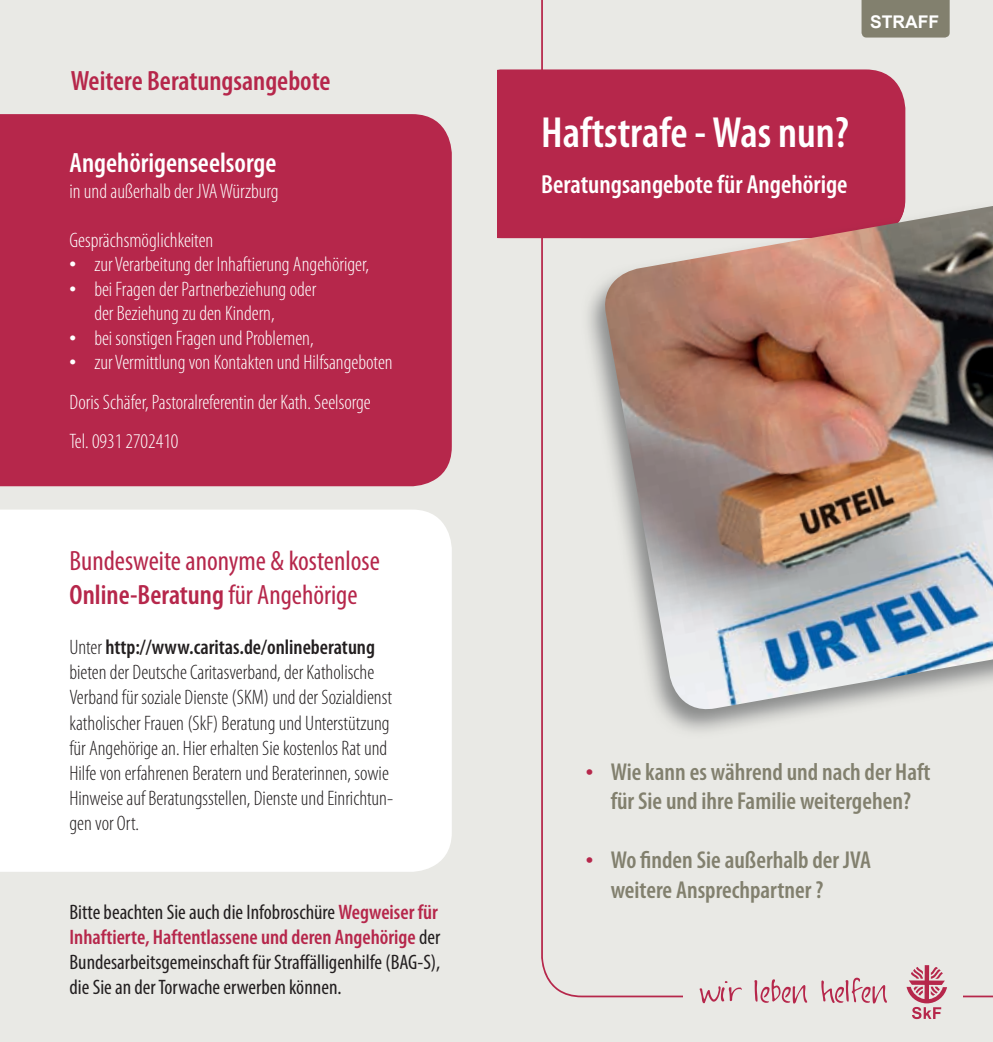
<style>
.page{position:relative;width:993px;height:1042px;background:#fff}
.page>*{position:absolute;margin:0;border:0;box-sizing:border-box;transform-origin:0 0}
.t1{font:600 condensed 43.75px "Myriad Pro";color:#fff}
.t2{font:condensed 28px/33.6px "Myriad Pro";color:#b6274b}
.t3{font:600 condensed 28px "Myriad Pro";color:#b6274b}
.t4{font:600 condensed 28px "Myriad Pro";color:#fff}
.t5{font:600 condensed 26.25px "Myriad Pro";color:#fff}
.t6{font:600 condensed 24.5px/29.4px "Myriad Pro";color:#82806e;text-align:center}
.t7{font:300 condensed 21px/25.2px "Myriad Pro";color:#231f20}
.t8{font:300 condensed 21px/39.4px "Myriad Pro";color:#fff}
.t9{font:condensed 21px/25.2px "Myriad Pro";color:#231f20;text-align:justify}
.t10{font:700 17.5px "Arial";color:#fff}
.s1{font-size:28px}
.s2{font-weight:600}
.s3{font-weight:600;color:#b6274b}
.s4{font-weight:300;font-size:31.5px;color:#b6274b}
</style>
<div class="page">
<div style="left:0;top:0;width:992px;height:1042px;background:#e9e9e5"></div>
<svg style="left:541px;top:0;width:451px;height:997px"></svg>
<div style="left:683px;top:963px;width:279px;height:50px;background:#e9e9e5"></div>
<svg style="left:906px;top:965px;width:40px;height:54px"></svg>
<svg style="left:699px;top:981px;width:42px;height:22px"></svg>
<svg style="left:754px;top:979px;width:53px;height:24px"></svg>
<svg style="left:821px;top:977px;width:65px;height:26px"></svg>
<div style="left:461px;top:69px;width:444px;height:169px;background:#b6274b;border-radius:40px"></div>
<div style="left:861px;top:0;width:88px;height:38px;background:#82806e"></div>
<div style="left:459px;top:56px;width:37px;height:184px;background:#e9e9e5"></div>
<img style="left:581px;top:202px;width:411px;height:536px">
<img style="left:581px;top:202px;width:323px;height:36px">
<img style="left:599px;top:206px;width:393px;height:509px">
<div style="left:0;top:114px;width:451px;height:372px;background:#b6274b"></div>
<div style="left:0;top:510px;width:451px;height:362px;background:#fff"></div>
<h2 class="t3" style="left:71px;top:64px;width:261px">Weitere Beratungsangebote</h2>
<h2 class="t4" style="left:69px;top:146px;width:208px">Angehörigenseelsorge</h2>
<p class="t8" style="left:69px;top:171px;width:210px">in und außerhalb der JVA Würzburg</p>
<p class="t8" style="left:69px;top:220px;width:145px">Gesprächsmöglichkeiten</p>
<p class="t8" style="left:69px;top:245px;width:301px"><span class="s1">•</span> zur Verarbeitung der Inhaftierung Angehöriger,</p>
<p class="t8" style="left:94px;top:277px;width:223px;line-height:24.5px;text-indent:-25px"><span class="s1">•</span> bei Fragen der Partnerbeziehung oder der Beziehung zu den Kindern,</p>
<p class="t8" style="left:69px;top:318px;width:245px"><span class="s1">•</span> bei sonstigen Fragen und Problemen,</p>
<p class="t8" style="left:69px;top:343px;width:324px"><span class="s1">•</span> zur Vermittlung von Kontakten und Hilfsangeboten<br>Doris Schäfer, Pastoralreferentin der Kath. Seelsorge<br>Tel. 0931 2702410</p>
<h2 class="t2" style="left:69px;top:544px;width:312px">Bundesweite anonyme &amp; kostenlose<br><span class="s2">Online-Beratung</span> für Angehörige</h2>
<p class="t7" style="left:69px;top:634px;width:325px">Unter <span class="s2">http://www.caritas.de/onlineberatung </span>bieten der Deutsche Caritasverband, der Katholische Verband für soziale Dienste (SKM) und der Sozialdienst katholischer Frauen (SkF) Beratung und Unterstützung für Angehörige an. Hier erhalten Sie kostenlos Rat und Hilfe von erfahrenen Beratern und Beraterinnen, sowie Hinweise auf Beratungsstellen, Dienste und Einrichtun&shy;gen vor Ort.</p>
<p class="t9" style="left:69px;top:899px;width:372px">Bitte beachten Sie auch die Infobroschüre <span class="s3">Wegweiser für Inhaftierte, Haftentlassene und deren Angehörige</span> der Bundesarbeitsgemeinschaft für Straffälligenhilfe (BAG-S), die Sie an der Torwache erwerben können.</p>
<p class="t10" style="left:869px;top:10px;width:71px">STRAFF</p>
<h1 class="t1" style="left:541px;top:105px;width:309px">Haftstrafe - Was nun?</h1>
<p class="t5" style="left:541px;top:168px;width:308px">Beratungsangebote für Angehörige</p>
<p class="t6" style="left:585px;top:757px;width:346px"><span class="s4">•</span> Wie kann es während und nach der Haft für Sie und ihre Familie weitergehen?</p>
<p class="t6" style="left:610px;top:845px;width:262px;text-align:left;text-indent:-25px"><span class="s4">•</span> Wo finden Sie außerhalb der JVA weitere Ansprechpartner ?</p>
</div>
